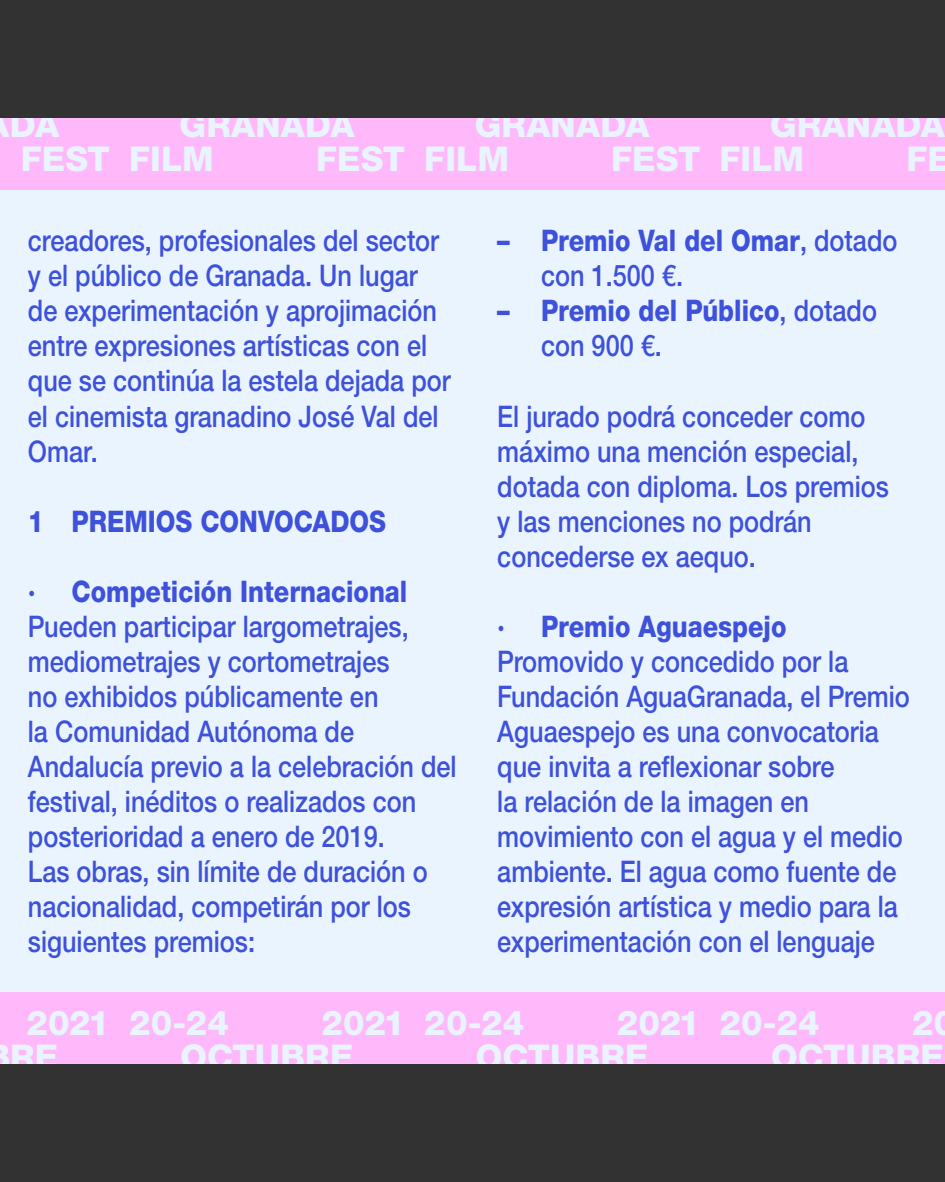
<style>
.page{position:relative;width:945px;height:1182px;background:#fff}
.page>*{position:absolute;margin:0;border:0;box-sizing:border-box;transform-origin:0 0}
.t1{font:800 34.12px/34.1px "Helvetica Neue LTW1 G";letter-spacing:.005em;color:#e9f4ff}
.t2{font:500 29.75px/35px "Helvetica Neue LTW1 G";color:#3e51da;scale:.85 1}
.t3{font:800 29.75px/35px "Helvetica Neue LTW1 G";color:#3e51da;scale:.85 1}
.s1{font-weight:500}
</style>
<div class="page">
<div style="left:0;top:1063px;width:945px;height:118px;background:#323232"></div>
<div style="left:0;top:0;width:945px;height:118px;background:#323232"></div>
<div style="left:0;top:189px;width:945px;height:803px;background:#e9f4ff"></div>
<div style="left:0;top:992px;width:119px;height:71px;background:#ffb9fa"></div>
<div style="left:119px;top:992px;width:296px;height:71px;background:#ffb9fa"></div>
<div style="left:415px;top:992px;width:295px;height:71px;background:#ffb9fa"></div>
<div style="left:710px;top:992px;width:235px;height:71px;background:#ffb9fa"></div>
<div style="left:0;top:118px;width:119px;height:71px;background:#ffb9fa"></div>
<div style="left:119px;top:118px;width:296px;height:71px;background:#ffb9fa"></div>
<div style="left:415px;top:118px;width:295px;height:71px;background:#ffb9fa"></div>
<div style="left:710px;top:118px;width:235px;height:71px;background:#ffb9fa"></div>
<p class="t1" style="left:21px;top:108px;width:90px;text-indent:-11px">DA<br>FEST</p>
<p class="t1" style="left:129px;top:108px;width:227px;text-indent:50px">GRANADA<br>FILM</p>
<p class="t1" style="left:316px;top:142px;width:90px">FEST</p>
<p class="t1" style="left:424px;top:108px;width:227px;text-indent:50px">GRANADA<br>FILM</p>
<p class="t1" style="left:611px;top:142px;width:90px">FEST</p>
<p class="t1" style="left:720px;top:108px;width:227px;text-indent:51px">GRANADA<br>FILM</p>
<p class="t1" style="left:906px;top:142px;width:46px">FE</p>
<p class="t2" style="left:28px;top:223px;width:499px">creadores, profesionales del sector y el público de Granada. Un lugar de experimentación y aprojimación entre expresiones artísticas con el que se continúa la estela dejada por el cinemista granadino José Val del<br>Omar.</p>
<p class="t3" style="left:28px;top:503px;width:423px">1 PREMIOS CONVOCADOS</p>
<p class="t3" style="left:28px;top:573px;width:448px">· Competición Internacional</p>
<p class="t2" style="left:28px;top:608px;width:506px">Pueden participar largometrajes, mediometrajes y cortometrajes<br>no exhibidos públicamente en<br>la Comunidad Autónoma de<br>Andalucía previo a la celebración del festival, inéditos o realizados con posterioridad a enero de 2019.</p>
<p class="t2" style="left:28px;top:853px;width:472px">Las obras, sin límite de duración o nacionalidad, competirán por los siguientes premios:</p>
<p class="t3" style="left:541px;top:223px;width:421px;text-indent:-44px">– Premio Val del Omar<span class="s1">, dotado con 1.500 €.</span></p>
<p class="t3" style="left:541px;top:293px;width:397px;text-indent:-44px">– Premio del Público<span class="s1">, dotado con 900 €.</span></p>
<p class="t2" style="left:497px;top:398px;width:462px">El jurado podrá conceder como máximo una mención especial, dotada con diploma. Los premios y las menciones no podrán concederse ex aequo.</p>
<p class="t3" style="left:497px;top:608px;width:342px">· Premio Aguaespejo</p>
<p class="t2" style="left:497px;top:643px;width:487px">Promovido y concedido por la<br>Fundación AguaGranada, el Premio<br>Aguaespejo es una convocatoria que invita a reflexionar sobre<br>la relación de la imagen en movimiento con el agua y el medio ambiente. El agua como fuente de expresión artística y medio para la experimentación con el lenguaje</p>
<p class="t1" style="left:10px;top:1005px;width:101px;text-indent:16px">2021<br>RE</p>
<p class="t1" style="left:129px;top:1005px;width:102px">20-24</p>
<p class="t1" style="left:181px;top:1005px;width:226px;text-indent:141px">2021<br>OCTUBRE</p>
<p class="t1" style="left:424px;top:1005px;width:102px">20-24</p>
<p class="t1" style="left:476px;top:1005px;width:226px;text-indent:141px">2021<br>OCTUBRE</p>
<p class="t1" style="left:720px;top:1005px;width:102px">20-24</p>
<p class="t1" style="left:771px;top:1005px;width:186px;text-indent:141px">20<br>OCTUBRE</p>
</div>
